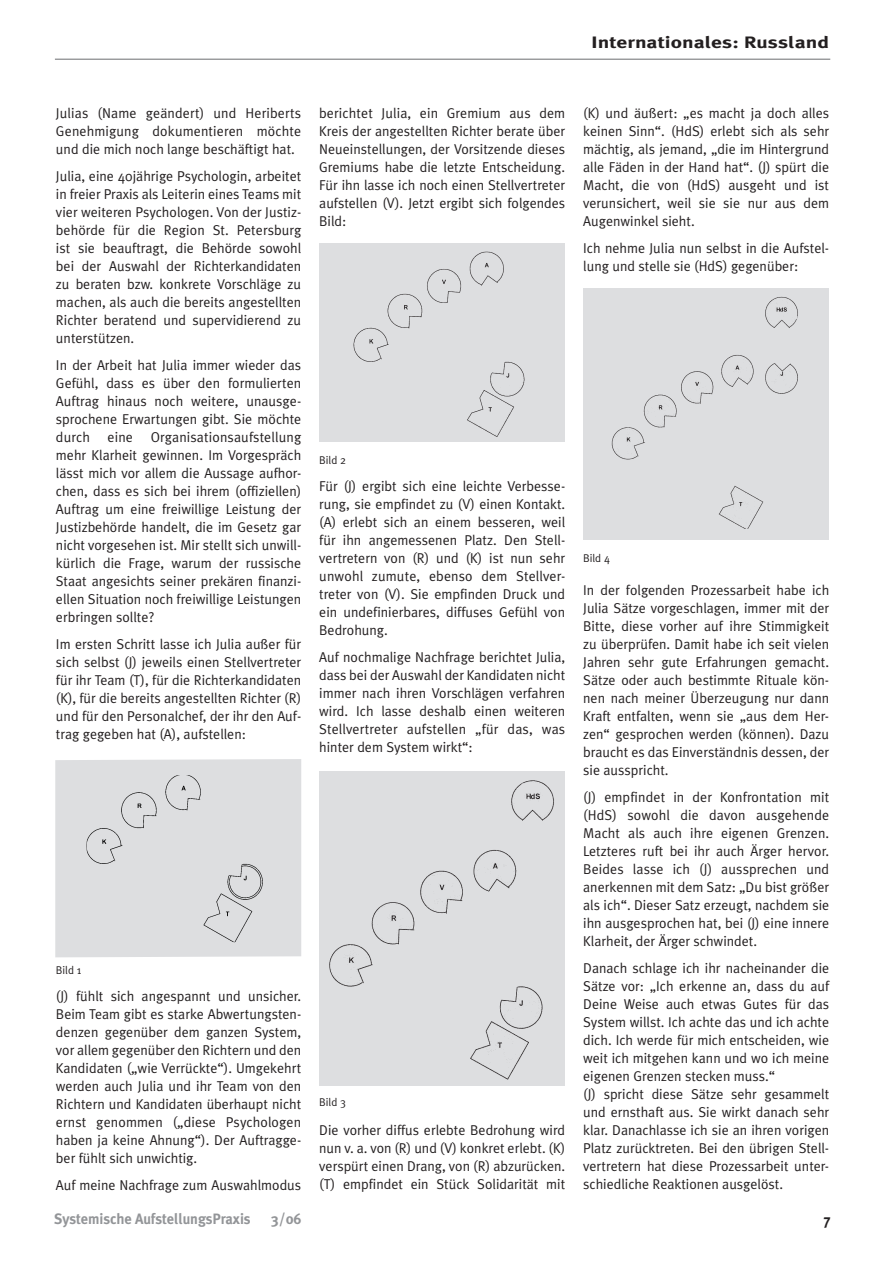
<style>
.page{position:relative;width:893px;height:1263px;background:#fff}
.page>*{position:absolute;margin:0;border:0;box-sizing:border-box;transform-origin:0 0}
._2-Kopfzeile_Thema_rechts{font:700 16.5px "Meta Plus";color:#231f20;scale:1.3 1}
.t1{font:700 15px "Meta Plus";letter-spacing:-.005em;color:#939598;scale:.96 1}
.t2{font:700 15px "Meta Plus";color:#231f20;scale:.96 1}
._7-Fließtext_Artikel{font:14.25px/18px "Meta Plus Normal";color:#231f20;text-align:justify}
.Bildlegende{font:11.25px "Meta Plus Normal";color:#231f20}
</style>
<div class="page">
<div style="left:583px;top:289px;width:246px;height:251px;background:#dddee0"></div>
<img style="left:611px;top:296px;width:187px;height:232px">
<div style="left:55px;top:759px;width:246px;height:198px;background:#dddee0"></div>
<div style="left:86px;top:775px;width:177px;height:167px;background:#dddee0"></div>
<div style="left:319px;top:771px;width:246px;height:314px;background:#dddee0"></div>
<img style="left:330px;top:780px;width:224px;height:300px">
<hr style="left:55px;top:59px;width:775px;height:1px;background:#6c6d70">
<div style="left:319px;top:243px;width:246px;height:199px;background:#dddee0"></div>
<img style="left:353px;top:251px;width:172px;height:185px">
<p class="_2-Kopfzeile_Thema_rechts" style="left:591px;top:33px;width:185px">Internationales: Russland</p>
<p class="_7-Fließtext_Artikel" style="left:56px;top:103px;width:247px">Julias (Name geändert) und Heriberts Genehmigung dokumentieren möchte und die mich noch lange beschäftigt hat.</p>
<p class="_7-Fließtext_Artikel" style="left:56px;top:166px;width:247px">Julia, eine 40jährige Psychologin, arbeitet in freier Praxis als Leiterin eines Teams mit vier weiteren Psychologen. Von der Justiz&shy;behörde für die Region St. Petersburg ist sie beauftragt, die Behörde sowohl bei der Auswahl der Richterkandidaten zu beraten bzw. konkrete Vorschläge zu machen, als auch die bereits angestellten Richter beratend und supervidierend zu unterstützen.</p>
<p class="_7-Fließtext_Artikel" style="left:56px;top:355px;width:247px">In der Arbeit hat Julia immer wieder das Gefühl, dass es über den formulierten Auftrag hinaus noch weitere, unausge&shy;sprochene Erwartungen gibt. Sie möchte durch eine Organisationsaufstellung mehr Klarheit gewinnen. Im Vorgespräch lässt mich vor allem die Aussage aufhor&shy;chen, dass es sich bei ihrem (offiziellen)<br>Auftrag um eine freiwillige Leistung der Justizbehörde handelt, die im Gesetz gar nicht vorgesehen ist. Mir stellt sich unwill&shy;kürlich die Frage, warum der russische Staat angesichts seiner prekären finanzi&shy;ellen Situation noch freiwillige Leistungen erbringen sollte?</p>
<p class="_7-Fließtext_Artikel" style="left:56px;top:634px;width:247px">Im ersten Schritt lasse ich Julia außer für sich selbst (J) jeweils einen Stellvertreter für ihr Team (T), für die Richterkandidaten (K), für die bereits angestellten Richter (R) und für den Personalchef, der ihr den Auf&shy;trag gegeben hat (A), aufstellen:</p>
<p class="Bildlegende" style="left:56px;top:963px;width:27px">Bild 1</p>
<p class="_7-Fließtext_Artikel" style="left:56px;top:986px;width:247px">(J) fühlt sich angespannt und unsicher.<br>Beim Team gibt es starke Abwertungsten&shy;denzen gegenüber dem ganzen System, vor allem gegenüber den Richtern und den Kandidaten („wie Verrückte“). Umgekehrt werden auch Julia und ihr Team von den Richtern und Kandidaten überhaupt nicht ernst genommen („diese Psychologen haben ja keine Ahnung“). Der Auftragge&shy;ber fühlt sich unwichtig.</p>
<p class="_7-Fließtext_Artikel" style="left:56px;top:1175px;width:247px">Auf meine Nachfrage zum Auswahlmodus</p>
<p class="_7-Fließtext_Artikel" style="left:319px;top:103px;width:247px">berichtet Julia, ein Gremium aus dem Kreis der angestellten Richter berate über Neueinstellungen, der Vorsitzende dieses Gremiums habe die letzte Entscheidung.<br>Für ihn lasse ich noch einen Stellvertreter aufstellen (V). Jetzt ergibt sich folgendes Bild:</p>
<p class="_7-Fließtext_Artikel" style="left:583px;top:103px;width:247px">(K) und äußert: „es macht ja doch alles keinen Sinn“. (HdS) erlebt sich als sehr mächtig, als jemand, „die im Hintergrund alle Fäden in der Hand hat“. (J) spürt die Macht, die von (HdS) ausgeht und ist verunsichert, weil sie sie nur aus dem Augenwinkel sieht.</p>
<p class="_7-Fließtext_Artikel" style="left:583px;top:238px;width:247px">Ich nehme Julia nun selbst in die Aufstel&shy;lung und stelle sie (HdS) gegenüber:</p>
<p class="Bildlegende" style="left:319px;top:454px;width:28px">Bild 2</p>
<p class="_7-Fließtext_Artikel" style="left:319px;top:477px;width:247px">Für (J) ergibt sich eine leichte Verbesse&shy;rung, sie empfindet zu (V) einen Kontakt. (A) erlebt sich an einem besseren, weil für ihn angemessenen Platz. Den Stell&shy;vertretern von (R) und (K) ist nun sehr unwohl zumute, ebenso dem Stellver&shy;treter von (V). Sie empfinden Druck und ein undefinierbares, diffuses Gefühl von Bedrohung.</p>
<p class="_7-Fließtext_Artikel" style="left:319px;top:648px;width:247px">Auf nochmalige Nachfrage berichtet Julia, dass bei der Auswahl der Kandidaten nicht immer nach ihren Vorschlägen verfahren wird. Ich lasse deshalb einen weiteren Stellvertreter aufstellen „für das, was hinter dem System wirkt“:</p>
<p class="Bildlegende" style="left:319px;top:1096px;width:28px">Bild 3</p>
<p class="_7-Fließtext_Artikel" style="left:319px;top:1120px;width:247px">Die vorher diffus erlebte Bedrohung wird nun v. a. von (R) und (V) konkret erlebt. (K) verspürt einen Drang, von (R) abzurücken. (T) empfindet ein Stück Solidarität mit</p>
<p class="Bildlegende" style="left:583px;top:551px;width:28px">Bild 4</p>
<p class="_7-Fließtext_Artikel" style="left:583px;top:580px;width:247px">In der folgenden Prozessarbeit habe ich Julia Sätze vorgeschlagen, immer mit der Bitte, diese vorher auf ihre Stimmigkeit zu überprüfen. Damit habe ich seit vielen Jahren sehr gute Erfahrungen gemacht.<br>Sätze oder auch bestimmte Rituale kön&shy;nen nach meiner Überzeugung nur dann Kraft entfalten, wenn sie „aus dem Her&shy;zen“ gesprochen werden (können). Dazu braucht es das Einverständnis dessen, der sie ausspricht.</p>
<p class="_7-Fließtext_Artikel" style="left:583px;top:787px;width:248px">(J) empfindet in der Konfrontation mit (HdS) sowohl die davon ausgehende Macht als auch ihre eigenen Grenzen.<br>Letzteres ruft bei ihr auch Ärger hervor.<br>Beides lasse ich (J) aussprechen und anerkennen mit dem Satz: „Du bist größer als ich“. Dieser Satz erzeugt, nachdem sie ihn ausgesprochen hat, bei (J) eine innere Klarheit, der Ärger schwindet.</p>
<p class="_7-Fließtext_Artikel" style="left:583px;top:958px;width:247px">Danach schlage ich ihr nacheinander die Sätze vor: „Ich erkenne an, dass du auf Deine Weise auch etwas Gutes für das System willst. Ich achte das und ich achte dich. Ich werde für mich entscheiden, wie weit ich mitgehen kann und wo ich meine eigenen Grenzen stecken muss.“</p>
<p class="_7-Fließtext_Artikel" style="left:583px;top:1084px;width:247px">(J) spricht diese Sätze sehr gesammelt und ernsthaft aus. Sie wirkt danach sehr klar. Danachlasse ich sie an ihren vorigen Platz zurücktreten. Bei den übrigen Stell&shy;vertretern hat diese Prozessarbeit unter&shy;schiedliche Reaktionen ausgelöst.</p>
<p class="t1" style="left:54px;top:1210px;width:206px">Systemische AufstellungsPraxis</p>
<p class="t1" style="left:272px;top:1210px;width:33px">3/06</p>
<p class="t2" style="left:824px;top:1211px;width:8px">7</p>
</div>
